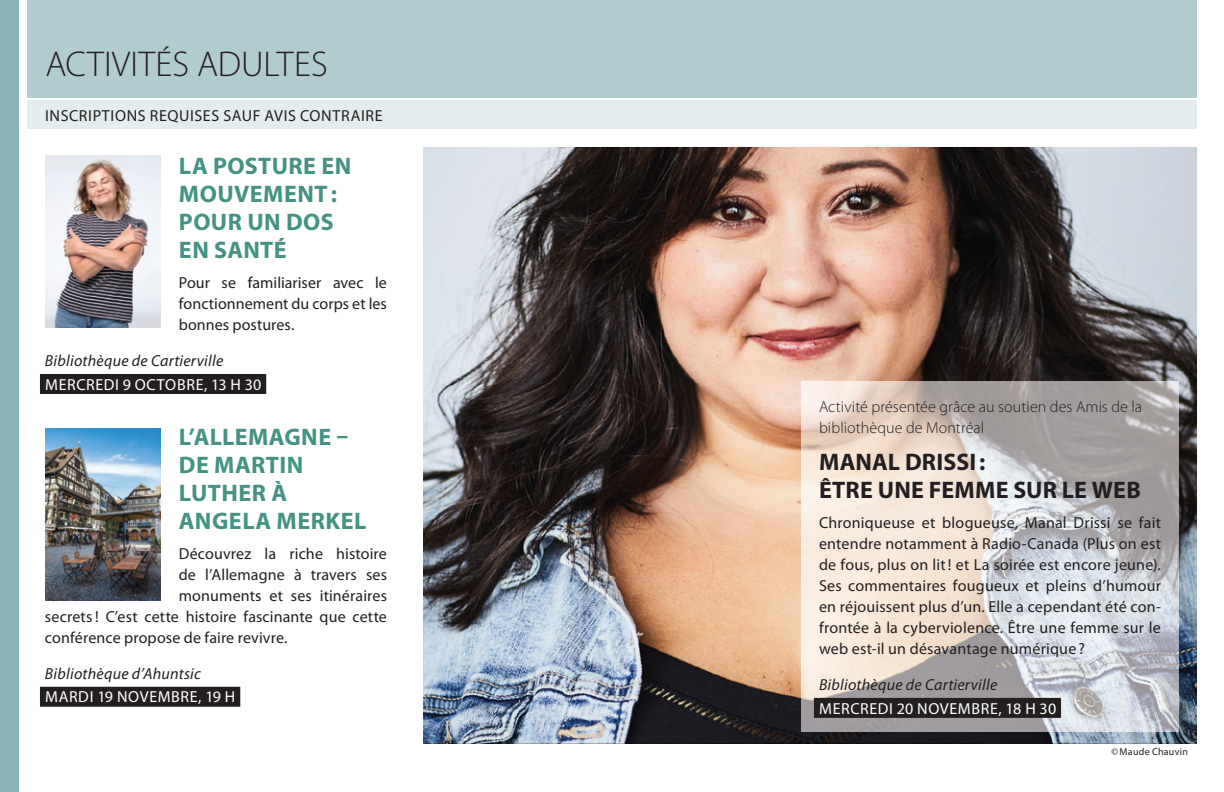
<style>
.page{position:relative;width:1224px;height:792px;background:#fff}
.page>*{position:absolute;margin:0;border:0;box-sizing:border-box;transform-origin:0 0}
.t1{font:300 36px "Myriad Pro";letter-spacing:.005em;color:#231f20}
.t2{font:700 24px/28px "Myriad Pro";letter-spacing:.02em;color:#439283}
.t3{font:700 24px/28px "Myriad Pro";letter-spacing:.01em;color:#231f20}
.t4{font:16px/21px "Myriad Pro";letter-spacing:.01em;color:#231f20;text-align:justify}
.t5{font:italic 16px "Myriad Pro";letter-spacing:.015em;color:#231f20}
.t6{font:16px "Myriad Pro";letter-spacing:.04em;color:#fff}
.t7{font:300 16px/21px "Myriad Pro";letter-spacing:.005em;color:#231f20}
.t8{font:16px "Myriad Pro";letter-spacing:.04em;color:#231f20}
.t9{font:10px "Myriad Pro";letter-spacing:.025em;color:#231f20}
</style>
<div class="page">
<div style="left:40px;top:374px;width:226px;height:20px;background:#231f20"></div>
<div style="left:40px;top:687px;width:200px;height:20px;background:#231f20"></div>
<img style="left:45px;top:428px;width:116px;height:172px">
<div style="left:0;top:0;width:19px;height:792px;background:#8ab6b9"></div>
<div style="left:27px;top:0;width:1170px;height:98px;background:#b1ccce"></div>
<div style="left:27px;top:101px;width:1170px;height:28px;background:#e4edee"></div>
<img style="left:45px;top:156px;width:116px;height:171px">
<img style="left:423px;top:147px;width:774px;height:597px">
<img style="left:801px;top:382px;width:378px;height:350px">
<div style="left:814px;top:698px;width:247px;height:20px;background:#231f20"></div>
<h1 class="t1" style="left:45px;top:42px;width:284px">ACTIVITÉS ADULTES</h1>
<p class="t8" style="left:45px;top:106px;width:339px">INSCRIPTIONS REQUISES SAUF AVIS CONTRAIRE</p>
<h2 class="t2" style="left:179px;top:151px;width:174px">LA POSTURE EN<br>MOUVEMENT :<br>POUR UN DOS<br>EN SANTÉ</h2>
<p class="t4" style="left:179px;top:272px;width:210px">Pour se familiariser avec le fonctionnement du corps et les bonnes postures.</p>
<p class="t5" style="left:45px;top:351px;width:180px">Bibliothèque de Cartierville</p>
<p class="t6" style="left:45px;top:374px;width:218px">MERCREDI 9 OCTOBRE, 13 H 30</p>
<h2 class="t2" style="left:179px;top:422px;width:189px">L’ALLEMAGNE –<br>DE MARTIN<br>LUTHER À<br>ANGELA MERKEL</h2>
<p class="t4" style="left:179px;top:543px;width:210px">Découvrez la riche histoire</p>
<p class="t4" style="left:179px;top:564px;width:210px">de l’Allemagne à travers ses</p>
<p class="t4" style="left:179px;top:585px;width:210px">monuments et ses itinéraires</p>
<p class="t4" style="left:45px;top:606px;width:344px">secrets ! C’est cette histoire fascinante que cette</p>
<p class="t4" style="left:45px;top:627px;width:244px">conférence propose de faire revivre.</p>
<p class="t5" style="left:45px;top:663px;width:157px">Bibliothèque d’Ahuntsic</p>
<p class="t6" style="left:45px;top:687px;width:192px">MARDI 19 NOVEMBRE, 19 H</p>
<p class="t7" style="left:819px;top:396px;width:325px">Activité présentée grâce au soutien des Amis de la bibliothèque de Montréal</p>
<h2 class="t3" style="left:819px;top:447px;width:323px">MANAL DRISSI :<br>ÊTRE UNE FEMME SUR LE WEB</h2>
<p class="t4" style="left:819px;top:512px;width:344px">Chroniqueuse et blogueuse, Manal Drissi se fait entendre notamment à Radio-Canada (Plus on est de fous, plus on lit ! et La soirée est encore jeune).<br>Ses commentaires fougueux et pleins d’humour en réjouissent plus d’un. Elle a cependant été con&shy;frontée à la cyberviolence. Être une femme sur le web est-il un désavantage numérique ?</p>
<p class="t5" style="left:819px;top:675px;width:180px">Bibliothèque de Cartierville</p>
<p class="t6" style="left:819px;top:698px;width:239px">MERCREDI 20 NOVEMBRE, 18 H 30</p>
<p class="t9" style="left:1111px;top:746px;width:78px">© Maude Chauvin</p>
</div>
